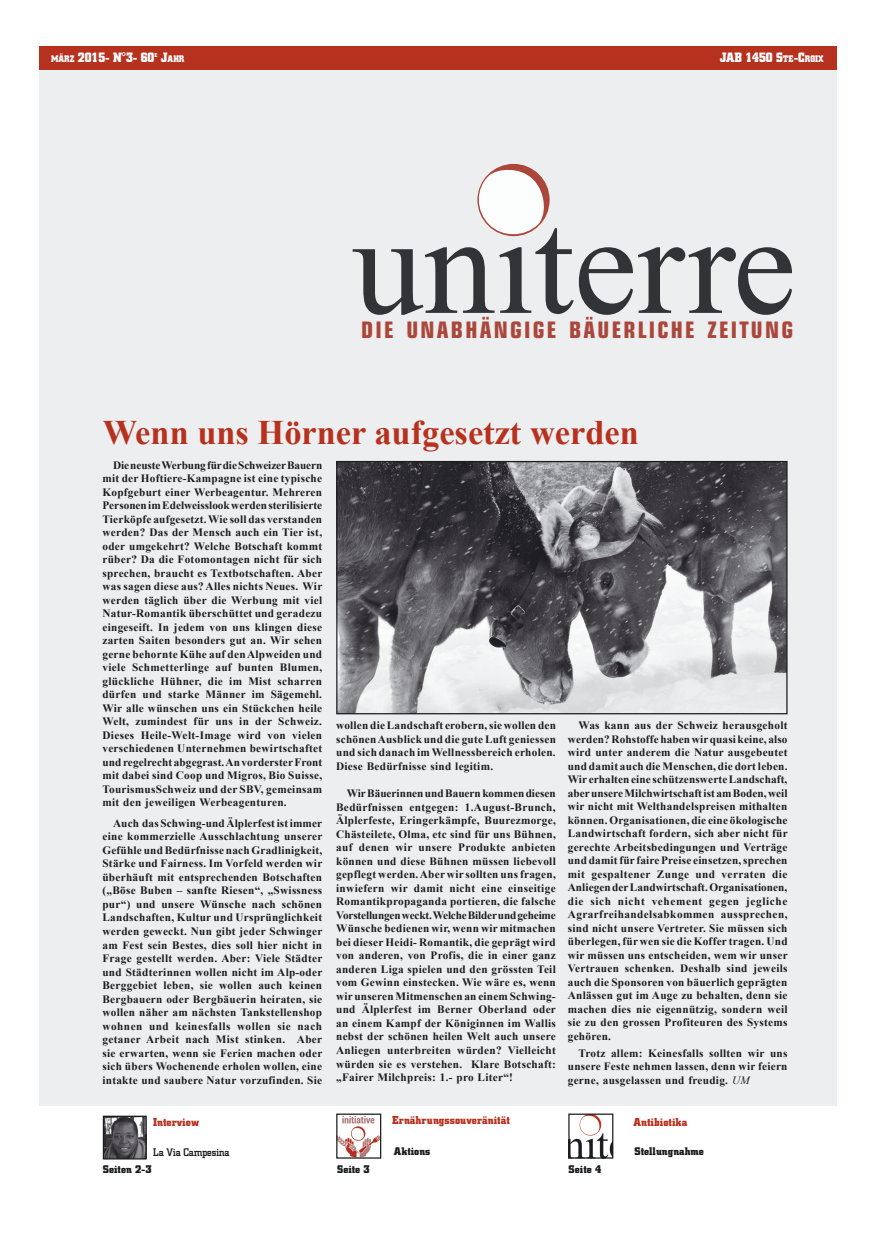
<style>
.page{position:relative;width:886px;height:1241px;background:#fff}
.page>*{position:absolute;margin:0;border:0;box-sizing:border-box;transform-origin:0 0}
.t1{font:700 34.38px "Times New Roman";color:#b7311f}
.t2{font:700 condensed 22.75px "Square 721 BT";letter-spacing:.1em;color:#a33123}
.t3{font:700 13.75px "Square Slabserif 711 BT";color:#fff;scale:.9 1}
.t4{font:700 11.62px "Square Slabserif 711 BT";color:#b7311f}
.t5{font:700 11.25px/13.5px "Times New Roman";letter-spacing:.025em;color:#1b1c20;text-align:justify}
.t6{font:700 11.25px "Square Slabserif 711 BT";color:#1b1c20}
.t7{font:500 11.25px "Square Slabserif 711 BT";color:#1b1c20}
.t8{font:700 9.62px "Square Slabserif 711 BT";color:#fff;scale:.9 1}
.t9{font:700 5.62px "Square Slabserif 711 BT";color:#fff;scale:.9 1}
.s1{font-size:9.62px}
.s2{font-size:13.75px}
.s3{font-weight:400;font-style:italic}
</style>
<div class="page">
<div style="left:39px;top:46px;width:797px;height:1089px;background:#edeeef"></div>
<div style="left:39px;top:1105px;width:798px;height:61px;background:#fff"></div>
<div style="left:39px;top:46px;width:797px;height:24px;background:#b7311f"></div>
<svg style="left:353px;top:166px;width:439px;height:149px"></svg>
<img style="left:338px;top:1115px;width:41px;height:41px">
<div style="left:336px;top:1113px;width:45px;height:45px;border:1px solid #1b1c20"></div>
<img style="left:570px;top:1115px;width:41px;height:41px">
<div style="left:568px;top:1113px;width:45px;height:45px;border:1px solid #1b1c20"></div>
<img style="left:338px;top:463px;width:447px;height:249px">
<div style="left:336px;top:461px;width:451px;height:253px;border:1px solid #1b1c20"></div>
<img style="left:105px;top:1117px;width:40px;height:40px">
<div style="left:103px;top:1115px;width:44px;height:44px;border:1px solid #1b1c20"></div>
<p class="t3" style="left:51px;top:49px;width:116px"><span class="s1">MÄRZ</span> 2015- N°3- 60</p>
<p class="t9" style="left:154px;top:52px;width:5px">E</p>
<p class="t8" style="left:161px;top:53px;width:28px"><span class="s2">J</span>AHR</p>
<p class="t3" style="left:720px;top:49px;width:117px">JAB 1450 S<span class="s1">TE</span>-C<span class="s1">ROIX</span></p>
<h2 class="t2" style="left:361px;top:316px;width:433px">DIE UNABHÄNGIGE BÄUERLICHE ZEITUNG</h2>
<h1 class="t1" style="left:103px;top:408px;width:537px">Wenn uns Hörner aufgesetzt werden</h1>
<p class="t5" style="left:102px;top:457px;width:221px;text-indent:11px">Die neuste Werbung für die Schweizer Bauern mit der Hoftiere-Kampagne ist eine typische Kopfgeburt einer Werbeagentur. Mehreren Personen im Edelweisslook werden sterilisierte Tierköpfe aufgesetzt. Wie soll das verstanden werden? Das der Mensch auch ein Tier ist, oder umgekehrt? Welche Botschaft kommt rüber? Da die Fotomontagen nicht für sich sprechen, braucht es Textbotschaften. Aber was sagen diese aus? Alles nichts Neues. Wir werden täglich über die Werbung mit viel Natur-Romantik überschüttet und geradezu eingeseift. In jedem von uns klingen diese zarten Saiten besonders gut an. Wir sehen gerne behornte Kühe auf den Alpweiden und viele Schmetterlinge auf bunten Blumen, glückliche Hühner, die im Mist scharren dürfen und starke Männer im Sägemehl.<br>Wir alle wünschen uns ein Stückchen heile Welt, zumindest für uns in der Schweiz.<br>Dieses Heile-Welt-Image wird von vielen verschiedenen Unternehmen bewirtschaftet und regelrecht abgegrast. An vorderster Front mit dabei sind Coop und Migros, Bio Suisse, TourismusSchweiz und der SBV, gemeinsam mit den jeweiligen Werbeagenturen.</p>
<p class="t5" style="left:102px;top:816px;width:221px;text-indent:11px">Auch das Schwing-und Älplerfest ist immer eine kommerzielle Ausschlachtung unserer Gefühle und Bedürfnisse nach Gradlinigkeit, Stärke und Fairness. Im Vorfeld werden wir überhäuft mit entsprechenden Botschaften („Böse Buben – sanfte Riesen“, „Swissness pur“) und unsere Wünsche nach schönen Landschaften, Kultur und Ursprünglichkeit werden geweckt. Nun gibt jeder Schwinger am Fest sein Bestes, dies soll hier nicht in Frage gestellt werden. Aber: Viele Städter und Städterinnen wollen nicht im Alp-oder Berggebiet leben, sie wollen auch keinen Bergbauern oder Bergbäuerin heiraten, sie wollen näher am nächsten Tankstellenshop wohnen und keinesfalls wollen sie nach getaner Arbeit nach Mist stinken. Aber sie erwarten, wenn sie Ferien machen oder sich übers Wochenende erholen wollen, eine intakte und saubere Natur vorzufinden. Sie</p>
<p class="t5" style="left:336px;top:718px;width:221px">wollen die Landschaft erobern, sie wollen den schönen Ausblick und die gute Luft geniessen und sich danach im Wellnessbereich erholen.<br>Diese Bedürfnisse sind legitim.</p>
<p class="t5" style="left:336px;top:786px;width:221px;text-indent:11px">Wir Bäuerinnen und Bauern kommen diesen Bedürfnissen entgegen: 1.August-Brunch, Älplerfeste, Eringerkämpfe, Buurezmorge, Chästeilete, Olma, etc sind für uns Bühnen, auf denen wir unsere Produkte anbieten können und diese Bühnen müssen liebevoll gepflegt werden. Aber wir sollten uns fragen, inwiefern wir damit nicht eine einseitige Romantikpropaganda portieren, die falsche Vorstellungen weckt. Welche Bilder und geheime Wünsche bedienen wir, wenn wir mitmachen bei dieser Heidi- Romantik, die geprägt wird von anderen, von Profis, die in einer ganz anderen Liga spielen und den grössten Teil vom Gewinn einstecken. Wie wäre es, wenn wir unseren Mitmenschen an einem Schwing&shy;und Älplerfest im Berner Oberland oder an einem Kampf der Königinnen im Wallis nebst der schönen heilen Welt auch unsere Anliegen unterbreiten würden? Vielleicht würden sie es verstehen. Klare Botschaft: „Fairer Milchpreis: 1.- pro Liter“!</p>
<p class="t5" style="left:568px;top:718px;width:221px;text-indent:11px">Was kann aus der Schweiz herausgeholt werden? Rohstoffe haben wir quasi keine, also wird unter anderem die Natur ausgebeutet und damit auch die Menschen, die dort leben.<br>Wir erhalten eine schützenswerte Landschaft, aber unsere Milchwirtschaft ist am Boden, weil wir nicht mit Welthandelspreisen mithalten können. Organisationen, die eine ökologische Landwirtschaft fordern, sich aber nicht für gerechte Arbeitsbedingungen und Verträge und damit für faire Preise einsetzen, sprechen mit gespaltener Zunge und verraten die Anliegen der Landwirtschaft. Organisationen, die sich nicht vehement gegen jegliche Agrarfreihandelsabkommen aussprechen, sind nicht unsere Vertreter. Sie müssen sich überlegen, für wen sie die Koffer tragen. Und wir müssen uns entscheiden, wem wir unser Vertrauen schenken. Deshalb sind jeweils auch die Sponsoren von bäuerlich geprägten Anlässen gut im Auge zu behalten, denn sie machen dies nie eigennützig, sondern weil sie zu den grossen Profiteuren des Systems gehören.</p>
<p class="t5" style="left:568px;top:1045px;width:221px;text-indent:11px">Trotz allem: Keinesfalls sollten wir uns unsere Feste nehmen lassen, denn wir feiern gerne, ausgelassen und freudig. <span class="s3">UM</span></p>
<p class="t4" style="left:153px;top:1114px;width:48px">Interview</p>
<p class="t7" style="left:153px;top:1145px;width:78px">La Via Campesina</p>
<p class="t4" style="left:392px;top:1113px;width:119px">Ernährungssouveränität</p>
<p class="t6" style="left:394px;top:1144px;width:38px">Aktions</p>
<p class="t4" style="left:633px;top:1114px;width:55px">Antibiotika</p>
<p class="t6" style="left:634px;top:1144px;width:71px">Stellungnahme</p>
<p class="t6" style="left:103px;top:1162px;width:50px">Seiten 2-3</p>
<p class="t6" style="left:337px;top:1161px;width:34px">Seite 3</p>
<p class="t6" style="left:569px;top:1161px;width:34px">Seite 4</p>
</div>
